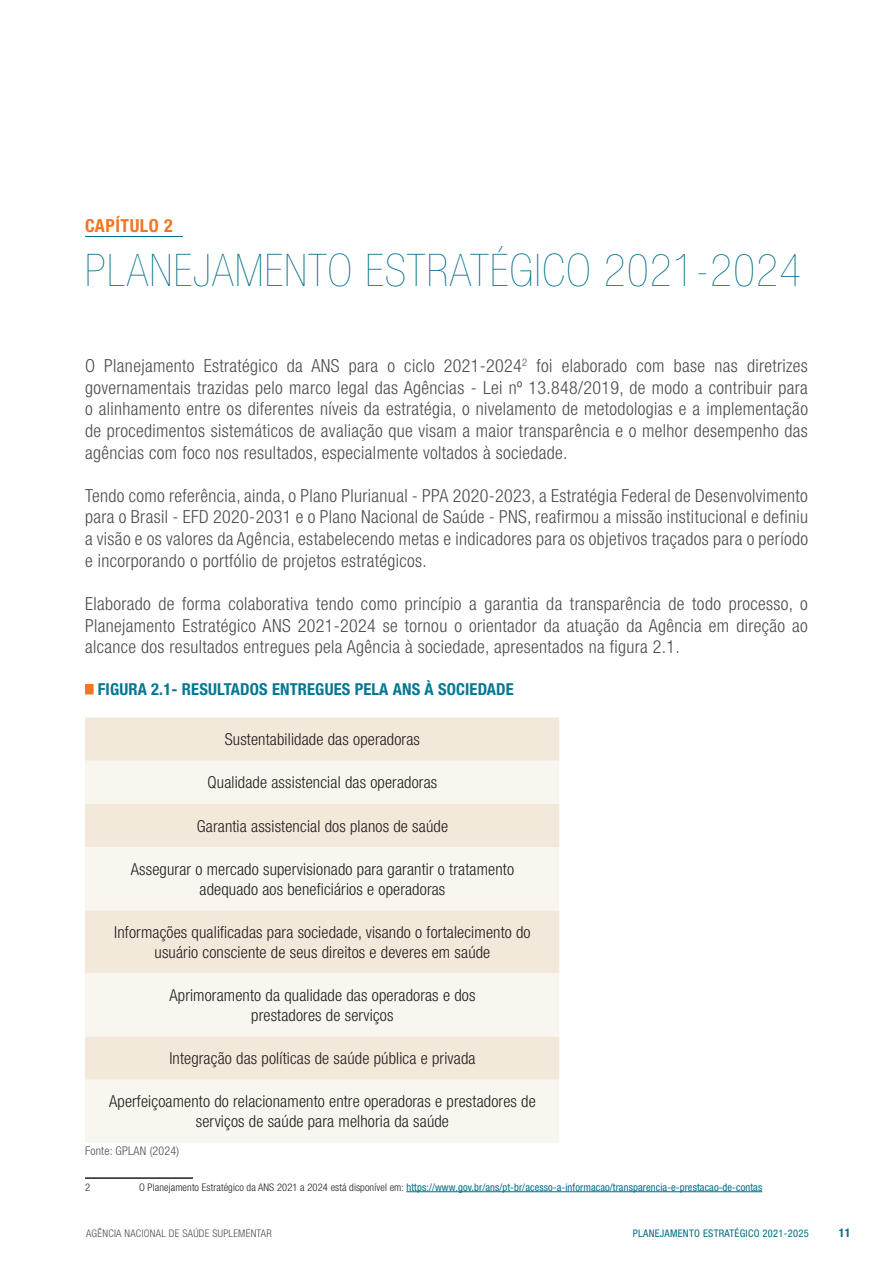
<style>
.page{position:relative;width:893px;height:1263px;background:#fff}
.page>*{position:absolute;margin:0;border:0;box-sizing:border-box;transform-origin:0 0}
.t1{font:200 condensed 45px "Helvetica Neue LT Std";letter-spacing:.03em;color:#006d89}
.t2{font:300 condensed 18px/21.6px "Helvetica Neue LT Std";letter-spacing:.02em;color:#4b4c4d;text-align:justify}
.t3{font:700 condensed 18px "Helvetica Neue LT Std";letter-spacing:.03em;color:#f47521}
.t4{font:300 condensed 16.5px/19.8px "Helvetica Neue LT Std";letter-spacing:.01em;color:#231f20;text-align:center}
.t5{font:700 condensed 16.5px "Helvetica Neue LT Std";letter-spacing:.01em;color:#047791}
.t6{font:300 condensed 12px "Helvetica Neue LT Std";letter-spacing:.02em;color:#4b4c4d}
.t7{font:700 condensed 12px "Helvetica Neue LT Std";color:#006d89}
.t8{font:condensed 10.5px "Helvetica Neue LT Std";letter-spacing:.01em;color:#006d89}
.t9{font:300 condensed 10.5px "Helvetica Neue LT Std";letter-spacing:.025em;color:#4b4c4d}
.t10{font:300 condensed 10.5px "Helvetica Neue LT Std";color:#231f20}
.s1{font-weight:300;color:#231f20}
</style>
<div class="page">
<hr style="left:85px;top:236px;width:98px;height:1px;background:#006d89">
<div style="left:85px;top:684px;width:9px;height:10px;background:#f47521"></div>
<div style="left:85px;top:717px;width:474px;height:44px;background:#f2e9da"></div>
<svg style="left:85px;top:761px;width:474px;height:382px;fill:#f9f6f0"></svg>
<hr style="left:85px;top:1177px;width:108px;height:2px;background:#231f20">
<hr style="left:406px;top:1191px;width:356px;height:1px;background:#006d89">
<p class="t3" style="left:85px;top:215px;width:89px">CAPÍTULO 2</p>
<h1 class="t1" style="left:85px;top:245px;width:717px">PLANEJAMENTO ESTRATÉGICO 2021-2024</h1>
<p class="t2" style="left:85px;top:355px;width:724px">O Planejamento Estratégico da ANS para o ciclo 2021-2024<sup>2</sup> foi elaborado com base nas diretrizes governamentais trazidas pelo marco legal das Agências - Lei nº 13.848/2019, de modo a contribuir para o alinhamento entre os diferentes níveis da estratégia, o nivelamento de metodologias e a implementação de procedimentos sistemáticos de avaliação que visam a maior transparência e o melhor desempenho das agências com foco nos resultados, especialmente voltados à sociedade.</p>
<p class="t2" style="left:85px;top:485px;width:724px">Tendo como referência, ainda, o Plano Plurianual - PPA 2020-2023, a Estratégia Federal de Desenvolvimento para o Brasil - EFD 2020-2031 e o Plano Nacional de Saúde - PNS, reafirmou a missão institucional e definiu a visão e os valores da Agência, estabelecendo metas e indicadores para os objetivos traçados para o período e incorporando o portfólio de projetos estratégicos.</p>
<p class="t2" style="left:85px;top:593px;width:724px">Elaborado de forma colaborativa tendo como princípio a garantia da transparência de todo processo, o Planejamento Estratégico ANS 2021-2024 se tornou o orientador da atuação da Agência em direção ao alcance dos resultados entregues pela Agência à sociedade, apresentados na figura 2.1.</p>
<p class="t5" style="left:98px;top:679px;width:417px">FIGURA 2.1- RESULTADOS ENTREGUES PELA ANS À SOCIEDADE</p>
<p class="t4" style="left:225px;top:729px;width:197px">Sustentabilidade das operadoras</p>
<p class="t4" style="left:208px;top:772px;width:231px">Qualidade assistencial das operadoras</p>
<p class="t4" style="left:197px;top:816px;width:253px">Garantia assistencial dos planos de saúde</p>
<p class="t4" style="left:131px;top:859px;width:385px">Assegurar o mercado supervisionado para garantir o tratamento adequado aos beneficiários e operadoras</p>
<p class="t4" style="left:114px;top:922px;width:418px">Informações qualificadas para sociedade, visando o fortalecimento do usuário consciente de seus direitos e deveres em saúde</p>
<p class="t4" style="left:169px;top:985px;width:307px">Aprimoramento da qualidade das operadoras e dos prestadores de serviços</p>
<p class="t4" style="left:169px;top:1048px;width:308px">Integração das políticas de saúde pública e privada</p>
<p class="t4" style="left:109px;top:1091px;width:428px">Aperfeiçoamento do relacionamento entre operadoras e prestadores de serviços de saúde para melhoria da saúde</p>
<p class="t6" style="left:85px;top:1144px;width:96px">Fonte: GPLAN (2024)</p>
<p class="t10" style="left:85px;top:1181px;width:7px">2</p>
<p class="t8" style="left:139px;top:1181px;width:625px"><span class="s1">O Planejamento Estratégico da ANS 2021 a 2024 está disponível em:</span> https://www.gov.br/ans/pt-br/acesso-a-informacao/transparencia-e-prestacao-de-contas</p>
<p class="t9" style="left:86px;top:1227px;width:187px">AGÊNCIA NACIONAL DE SAÚDE SUPLEMENTAR</p>
<p class="t8" style="left:633px;top:1227px;width:177px">PLANEJAMENTO ESTRATÉGICO 2021-2025</p>
<p class="t7" style="left:839px;top:1225px;width:13px">11</p>
</div>
